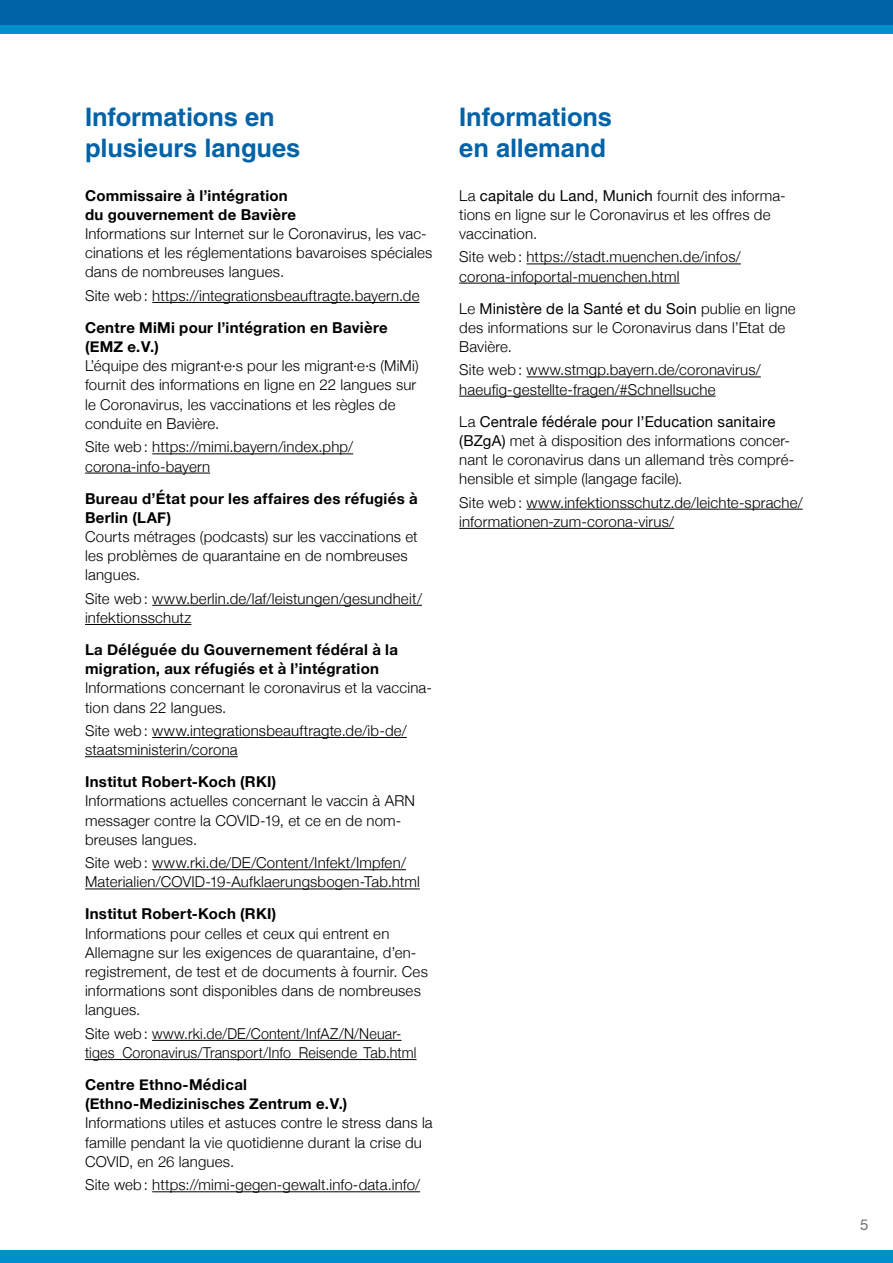
<style>
.page{position:relative;width:893px;height:1263px;background:#fff}
.page>*{position:absolute;margin:0;border:0;box-sizing:border-box;transform-origin:0 0}
.t1{font:700 25.5px/31.5px "Helvetica";letter-spacing:-.005em;color:#0063a8}
.t2{font:300 15px/19.2px "Helvetica Neue";letter-spacing:.01em;color:#000}
.t3{font:700 15px/19.2px "Helvetica Neue";letter-spacing:.02em;color:#000}
.t4{font:15px "Helvetica Neue";color:#6f6f6e}
.s1{font-weight:400}
</style>
<div class="page">
<div style="left:0;top:0;width:893px;height:26px;background:#0063a8"></div>
<div style="left:0;top:1250px;width:893px;height:13px;background:#008ecd"></div>
<div style="left:0;top:26px;width:893px;height:8px;background:#008ecd"></div>
<hr style="left:152px;top:302px;width:268px;height:1px;background:#000">
<hr style="left:152px;top:453px;width:201px;height:1px;background:#000">
<hr style="left:85px;top:473px;width:125px;height:1px;background:#000">
<hr style="left:152px;top:605px;width:270px;height:1px;background:#000">
<hr style="left:85px;top:624px;width:106px;height:1px;background:#000">
<hr style="left:152px;top:737px;width:255px;height:1px;background:#000">
<hr style="left:85px;top:756px;width:153px;height:1px;background:#000">
<hr style="left:152px;top:869px;width:254px;height:1px;background:#000">
<hr style="left:85px;top:888px;width:335px;height:1px;background:#000">
<hr style="left:152px;top:1040px;width:250px;height:1px;background:#000">
<hr style="left:85px;top:1059px;width:332px;height:1px;background:#000">
<hr style="left:152px;top:1191px;width:268px;height:1px;background:#000">
<hr style="left:526px;top:264px;width:215px;height:1px;background:#000">
<hr style="left:459px;top:283px;width:221px;height:1px;background:#000">
<hr style="left:526px;top:377px;width:235px;height:1px;background:#000">
<hr style="left:459px;top:396px;width:256px;height:1px;background:#000">
<hr style="left:526px;top:509px;width:277px;height:1px;background:#000">
<hr style="left:459px;top:528px;width:215px;height:1px;background:#000">
<h1 class="t1" style="left:85px;top:101px;width:217px">Informations en plusieurs langues</h1>
<h1 class="t1" style="left:459px;top:101px;width:154px">Informations en allemand</h1>
<p class="t2" style="left:459px;top:184px;width:328px">La <span class="s1">capitale du Land, Munich</span> fournit des informa&shy;tions en ligne sur le Coronavirus et les offres de vaccination.</p>
<p class="t2" style="left:459px;top:246px;width:283px">Site web: https://stadt.muenchen.de/infos/ corona-infoportal-muenchen.html</p>
<p class="t2" style="left:459px;top:297px;width:338px">Le <span class="s1">Ministère de la Santé et du Soin</span> publie en ligne des informations sur le Coronavirus dans l’Etat de<br>Bavière.</p>
<p class="t2" style="left:459px;top:359px;width:303px">Site web: www.stmgp.bayern.de/coronavirus/ haeufig-gestellte-fragen/#Schnellsuche</p>
<p class="t2" style="left:459px;top:410px;width:336px">La <span class="s1">Centrale fédérale pour l’Education sanitaire (BZgA)</span> met à disposition des informations concer&shy;nant le coronavirus dans un allemand très compré&shy;hensible et simple (langage facile).</p>
<p class="t2" style="left:459px;top:492px;width:345px">Site web: www.infektionsschutz.de/leichte-sprache/ informationen-zum-corona-virus/</p>
<p class="t3" style="left:85px;top:186px;width:213px">Commissaire à l’intégration du gouvernement de Bavière</p>
<p class="t2" style="left:85px;top:223px;width:349px">Informations sur Internet sur le Coronavirus, les vac&shy;cinations et les réglementations bavaroises spéciales dans de nombreuses langues.</p>
<p class="t2" style="left:85px;top:285px;width:336px">Site web: https://integrationsbeauftragte.bayern.de</p>
<p class="t3" style="left:85px;top:318px;width:304px">Centre MiMi pour l’intégration en Bavière (EMZ e. V.)</p>
<p class="t2" style="left:85px;top:355px;width:335px">L’équipe des migrant·e·s pour les migrant·e·s (MiMi) fournit des informations en ligne en 22 langues sur le Coronavirus, les vaccinations et les règles de conduite en Bavière.</p>
<p class="t2" style="left:85px;top:436px;width:270px">Site web: https://mimi.bayern/index.php/ corona-info-bayern</p>
<p class="t3" style="left:85px;top:489px;width:334px">Bureau d’État pour les affaires des réfugiés à<br>Berlin (LAF)</p>
<p class="t2" style="left:85px;top:526px;width:334px">Courts métrages (podcasts) sur les vaccinations et les problèmes de quarantaine en de nombreuses langues.</p>
<p class="t2" style="left:85px;top:588px;width:338px">Site web: www.berlin.de/laf/leistungen/gesundheit/ infektionsschutz</p>
<p class="t3" style="left:85px;top:640px;width:314px">La Déléguée du Gouvernement fédéral à la migration, aux réfugiés et à l’intégration</p>
<p class="t2" style="left:85px;top:677px;width:348px">Informations concernant le coronavirus et la vaccina&shy;tion dans 22 langues.</p>
<p class="t2" style="left:85px;top:720px;width:323px">Site web: www.integrationsbeauftragte.de/ib-de/ staatsministerin/corona</p>
<p class="t3" style="left:85px;top:772px;width:193px">Institut Robert-Koch (RKI)</p>
<p class="t2" style="left:85px;top:790px;width:332px">Informations actuelles concernant le vaccin à ARN messager contre la COVID-19, et ce en de nom&shy;breuses langues.</p>
<p class="t2" style="left:85px;top:852px;width:336px">Site web: www.rki.de/DE/Content/Infekt/Impfen/<br>Materialien/COVID-19-Aufklaerungsbogen-Tab.html</p>
<p class="t3" style="left:85px;top:905px;width:193px">Institut Robert-Koch (RKI)</p>
<p class="t2" style="left:85px;top:922px;width:344px">Informations pour celles et ceux qui entrent en Allemagne sur les exigences de quarantaine, d’en&shy;registrement, de test et de documents à fournir. Ces informations sont disponibles dans de nombreuses langues.</p>
<p class="t2" style="left:85px;top:1023px;width:333px">Site web: www.rki.de/DE/Content/InfAZ/N/Neuar&shy;tiges_Coronavirus/Transport/Info_Reisende_Tab.html</p>
<p class="t3" style="left:85px;top:1075px;width:264px">Centre Ethno-Médical (Ethno-Medizinisches Zentrum e. V.)</p>
<p class="t2" style="left:85px;top:1112px;width:349px">Informations utiles et astuces contre le stress dans la famille pendant la vie quotidienne durant la crise du<br>COVID, en 26 langues.</p>
<p class="t2" style="left:85px;top:1174px;width:337px">Site web: https://mimi-gegen-gewalt.info-data.info/</p>
<p class="t4" style="left:860px;top:1216px;width:10px">5</p>
</div>
